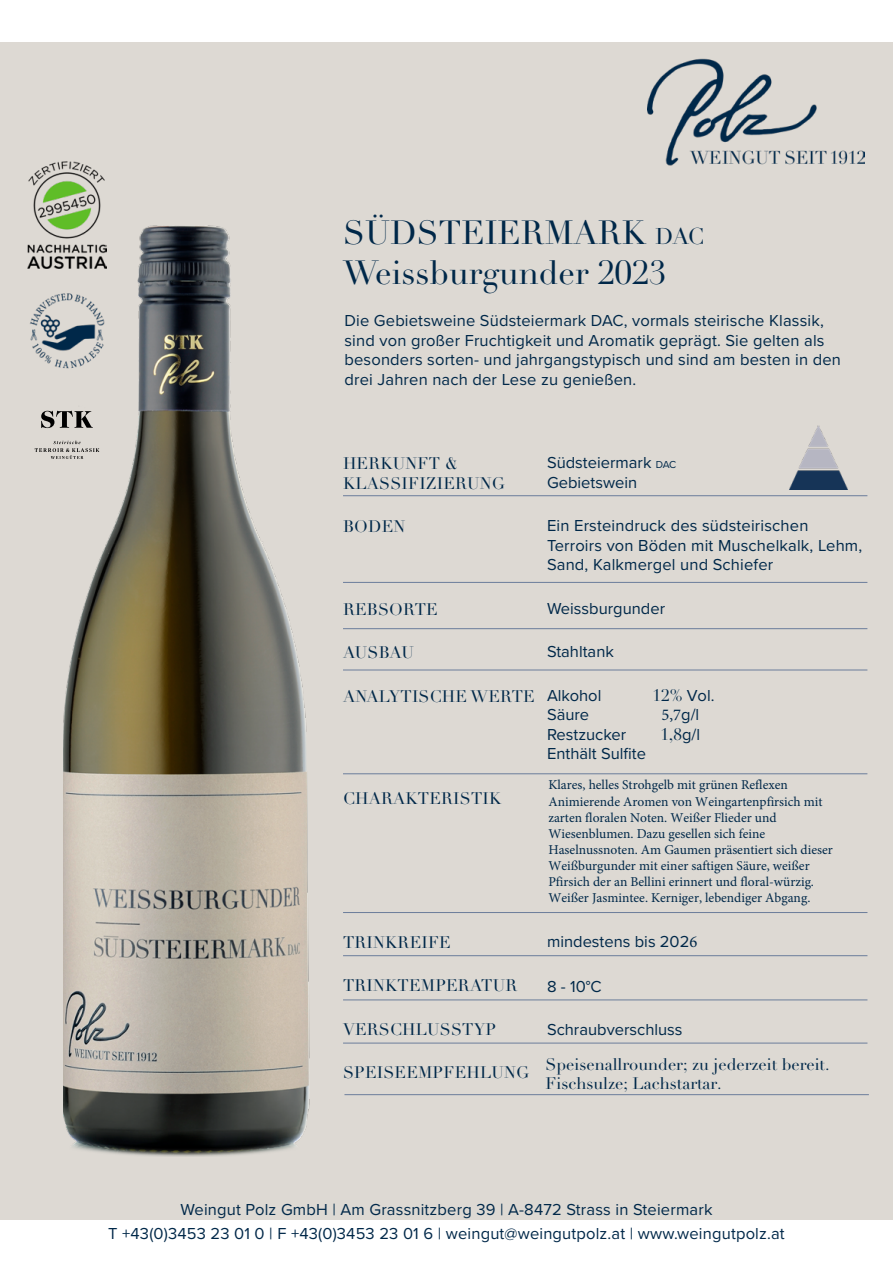
<style>
.page{position:relative;width:893px;height:1263px;background:#fff}
.page>*{position:absolute;margin:0;border:0;box-sizing:border-box;transform-origin:0 0}
.t1{font:33px/39.6px "Didot LT Pro";color:#002849}
.t2{font:16.5px/19.5px "Proxima Nova";letter-spacing:.01em;color:#002849}
.t3{font:16.5px/19.5px "Didot LT Pro";letter-spacing:.01em;color:#002849}
.t4{font:16.5px "Minion Pro";color:#002849}
.t5{font:13.5px/16px "Minion Pro";color:#002849}
.s1{font-size:22.5px}
.s2{font-size:10.5px}
.s3{font-family:"Didot LT Pro"}
.s4{font-family:"Proxima Nova"}
.s5{font-family:"Minion Pro"}
</style>
<div class="page">
<div style="left:0;top:43px;width:893px;height:1177px;background:#ddd9d3"></div>
<img style="left:64px;top:226px;width:245px;height:931px">
<hr style="left:343px;top:495px;width:524px;height:1px;background:#6b7d9b">
<hr style="left:343px;top:582px;width:524px;height:1px;background:#6b7d9b">
<hr style="left:343px;top:628px;width:524px;height:1px;background:#6b7d9b">
<hr style="left:343px;top:670px;width:524px;height:1px;background:#6b7d9b">
<hr style="left:343px;top:773px;width:524px;height:1px;background:#6b7d9b">
<hr style="left:343px;top:912px;width:524px;height:1px;background:#6b7d9b">
<hr style="left:343px;top:955px;width:524px;height:1px;background:#6b7d9b">
<hr style="left:343px;top:999px;width:524px;height:1px;background:#6b7d9b">
<hr style="left:343px;top:1043px;width:524px;height:1px;background:#6b7d9b">
<hr style="left:344px;top:1094px;width:525px;height:1px;background:#6b7d9b">
<img style="left:648px;top:58px;width:217px;height:108px">
<img style="left:28px;top:162px;width:78px;height:107px">
<svg style="left:35px;top:441px;width:64px;height:18px"></svg>
<svg style="left:41px;top:411px;width:52px;height:17px"></svg>
<img style="left:30px;top:293px;width:76px;height:79px">
<img style="left:789px;top:425px;width:59px;height:64px">
<h1 class="t1" style="left:343px;top:214px;width:363px">SÜDSTEIERMARK <span class="s1">DAC<br></span>Weissburgunder 2023</h1>
<p class="t2" style="left:344px;top:310px;width:498px">Die Gebietsweine Südsteiermark DAC, vormals steirische Klassik, sind von großer Fruchtigkeit und Aromatik geprägt. Sie gelten als besonders sorten- und jahrgangstypisch und sind am besten in den drei Jahren nach der Lese zu genießen.</p>
<p class="t3" style="left:343px;top:454px;width:164px">HERKUNFT &amp;<br>KLASSIFIZIERUNG</p>
<p class="t3" style="left:343px;top:517px;width:64px">BODEN</p>
<p class="t3" style="left:343px;top:599px;width:96px">REBSORTE</p>
<p class="t3" style="left:343px;top:643px;width:73px">AUSBAU</p>
<p class="t3" style="left:343px;top:686px;width:193px">ANALYTISCHE WERTE</p>
<p class="t3" style="left:343px;top:788px;width:160px">CHARAKTERISTIK</p>
<p class="t3" style="left:343px;top:932px;width:109px">TRINKREIFE</p>
<p class="t3" style="left:343px;top:976px;width:176px">TRINKTEMPERATUR</p>
<p class="t3" style="left:343px;top:1019px;width:155px">VERSCHLUSSTYP</p>
<p class="t3" style="left:343px;top:1063px;width:188px">SPEISEEMPFEHLUNG</p>
<p class="t2" style="left:547px;top:452px;width:131px">Südsteiermark <span class="s2">DAC<br></span>Gebietswein</p>
<p class="t2" style="left:547px;top:515px;width:317px">Ein Ersteindruck des südsteirischen<br>Terroirs von Böden mit Muschelkalk, Lehm,<br>Sand, Kalkmergel und Schiefer</p>
<p class="t2" style="left:547px;top:598px;width:120px">Weissburgunder</p>
<p class="t2" style="left:547px;top:641px;width:68px">Stahltank</p>
<p class="t2" style="left:547px;top:685px;width:56px">Alkohol</p>
<p class="t2" style="left:652px;top:685px;width:64px"><span class="s3">12%</span> Vol.</p>
<p class="t2" style="left:547px;top:704px;width:44px">Säure</p>
<p class="t4" style="left:662px;top:704px;width:39px">5,7<span class="s4">g/l</span></p>
<p class="t2" style="left:547px;top:724px;width:81px">Restzucker</p>
<p class="t3" style="left:660px;top:724px;width:41px">1,8<span class="s4">g/l</span></p>
<p class="t2" style="left:547px;top:743px;width:100px">Enthält Sulfite</p>
<p class="t5" style="left:548px;top:777px;width:286px">Klares, helles Strohgelb mit grünen Reflexen Animierende Aromen von Weingartenpfirsich mit zarten floralen Noten. Weißer Flieder und Wiesenblumen. Dazu gesellen sich feine Haselnussnoten. Am Gaumen präsentiert sich dieser Weißburgunder mit einer saftigen Säure, weißer Pfirsich der an Bellini erinnert und floral-würzig.<br>Weißer Jasmintee. Kerniger, lebendiger Abgang.</p>
<p class="t2" style="left:547px;top:931px;width:152px">mindestens bis 202<span class="s5">6</span></p>
<p class="t2" style="left:547px;top:976px;width:56px">8 - 10°C</p>
<p class="t2" style="left:547px;top:1019px;width:137px">Schraubverschluss</p>
<p class="t3" style="left:545px;top:1054px;width:286px">Speisenallrounder; zu jederzeit bereit.<br>Fischsulze; Lachstartar.</p>
<p class="t2" style="left:108px;top:1197px;width:678px;line-height:24px;text-align:center">Weingut Polz GmbH | Am Grassnitzberg 39 | A-8472 Strass in Steiermark<br>T +43(0)3453 23 01 0 | F +43(0)3453 23 01 6 | weingut@weingutpolz.at | www.weingutpolz.at</p>
</div>
